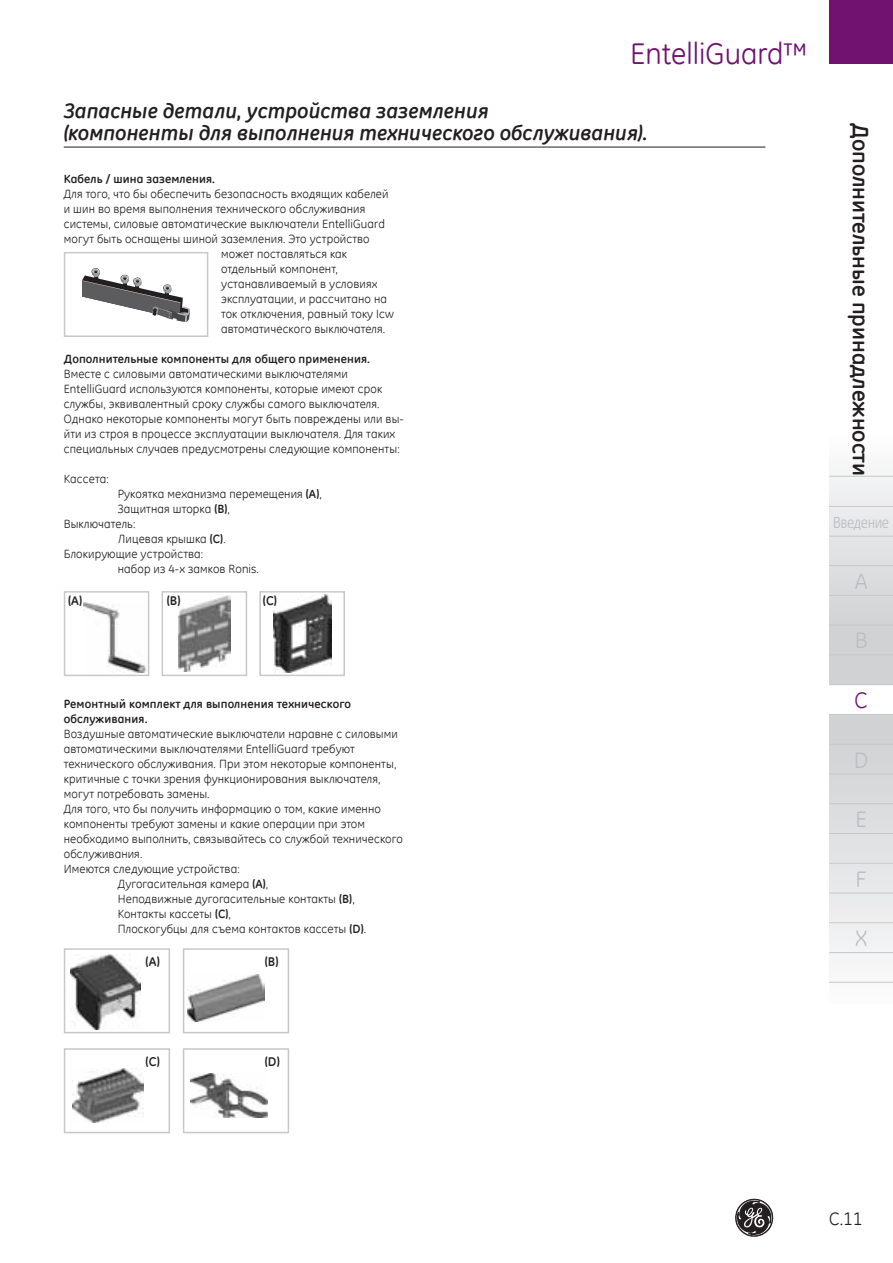
<style>
.page{position:relative;width:893px;height:1263px;background:#fff}
.page>*{position:absolute;margin:0;border:0;box-sizing:border-box;transform-origin:0 0}
.t1{font:30px "GE Inspira";color:#711271}
.t2{font:700 22.5px "GE Inspira";color:#231f20}
.t3{font:22.5px "GE Inspira";color:#bcbdc0}
.t4{font:22.5px "GE Inspira";color:#711271}
.t5{font:italic 700 21px/22.5px "GE Inspira";color:#231f20}
.t6{font:18px "GE Inspira";color:#231f20}
.t7{font:16.5px "GE Inspira Cond Cyr";letter-spacing:-.03em;color:#bcbdc0}
.t8{font:700 12.75px "GE Inspira";color:#231f20}
.t9{font:12px/15px "GE Inspira";letter-spacing:.01em;color:#231f20}
.t10{font:700 12px/15px "GE Inspira";letter-spacing:.01em;color:#231f20}
.s1{font-weight:700}
</style>
<div class="page">
<div style="left:829px;top:714px;width:64px;height:289px;background:linear-gradient(to bottom,#cdced0,#fbfbfb)"></div>
<div style="left:829px;top:395px;width:64px;height:290px;background:linear-gradient(to bottom,#fff,#c9cacd)"></div>
<div style="left:829px;top:0;width:64px;height:64px;background:#711271"></div>
<hr style="left:829px;top:476px;width:64px;height:1px;background:#c7c8ca">
<hr style="left:829px;top:565px;width:64px;height:1px;background:#c7c8ca">
<hr style="left:829px;top:506px;width:64px;height:1px;background:#c7c8ca">
<hr style="left:829px;top:595px;width:64px;height:1px;background:#c7c8ca">
<hr style="left:829px;top:536px;width:64px;height:1px;background:#c7c8ca">
<hr style="left:829px;top:625px;width:64px;height:1px;background:#c7c8ca">
<hr style="left:829px;top:654px;width:64px;height:1px;background:#c7c8ca">
<hr style="left:829px;top:684px;width:64px;height:1px;background:#c7c8ca">
<hr style="left:829px;top:714px;width:64px;height:1px;background:#c7c8ca">
<hr style="left:829px;top:744px;width:64px;height:1px;background:#c7c8ca">
<hr style="left:829px;top:773px;width:64px;height:1px;background:#c7c8ca">
<hr style="left:829px;top:803px;width:64px;height:1px;background:#c7c8ca">
<hr style="left:829px;top:833px;width:64px;height:1px;background:#c7c8ca">
<hr style="left:829px;top:863px;width:64px;height:1px;background:#c7c8ca">
<hr style="left:829px;top:893px;width:64px;height:1px;background:#c7c8ca">
<hr style="left:829px;top:922px;width:64px;height:1px;background:#c7c8ca">
<hr style="left:829px;top:952px;width:64px;height:1px;background:#c7c8ca">
<hr style="left:829px;top:982px;width:64px;height:1px;background:#c7c8ca">
<svg style="left:735px;top:1198px;width:39px;height:39px"></svg>
<svg style="left:82px;top:268px;width:109px;height:54px"></svg>
<div style="left:64px;top:252px;width:144px;height:85px;border:2px solid #c7c8ca"></div>
<img style="left:84px;top:603px;width:62px;height:69px">
<div style="left:64px;top:591px;width:85px;height:85px;border:2px solid #c7c8ca"></div>
<img style="left:71px;top:955px;width:70px;height:74px">
<div style="left:64px;top:948px;width:106px;height:85px;border:2px solid #c7c8ca"></div>
<img style="left:73px;top:1068px;width:70px;height:54px">
<div style="left:64px;top:1048px;width:106px;height:85px;border:2px solid #c7c8ca"></div>
<img style="left:187px;top:975px;width:77px;height:47px">
<div style="left:183px;top:948px;width:106px;height:85px;border:2px solid #c7c8ca"></div>
<img style="left:190px;top:1073px;width:77px;height:44px">
<div style="left:183px;top:1048px;width:106px;height:85px;border:2px solid #c7c8ca"></div>
<img style="left:179px;top:596px;width:51px;height:75px">
<div style="left:162px;top:591px;width:85px;height:85px;border:2px solid #c7c8ca"></div>
<img style="left:273px;top:594px;width:58px;height:79px">
<div style="left:259px;top:591px;width:86px;height:85px;border:2px solid #c7c8ca"></div>
<hr style="left:64px;top:147px;width:701px;height:1px;background:#231f20">
<h1 class="t1" style="left:630px;top:34px;width:179px">EntelliGuard™</h1>
<h3 class="t5" style="left:64px;top:99px;width:585px">Запасные детали, устройства заземления<br>(компоненты для выполнения технического обслуживания).</h3>
<p class="t10" style="left:64px;top:171px;width:153px">Кабель / шина заземления.</p>
<p class="t9" style="left:64px;top:186px;width:326px">Для того, что бы обеспечить безопасность входящих кабелей</p>
<p class="t9" style="left:64px;top:201px;width:303px">и шин во время выполнения технического обслуживания</p>
<p class="t9" style="left:64px;top:216px;width:323px">системы, силовые автоматические выключатели EntelliGuard</p>
<p class="t9" style="left:64px;top:231px;width:307px">могут быть оснащены шиной заземления. Это устройство</p>
<p class="t9" style="left:221px;top:246px;width:128px">может поставляться как</p>
<p class="t9" style="left:221px;top:261px;width:118px">отдельный компонент,</p>
<p class="t9" style="left:221px;top:276px;width:158px">устанавливаемый в условиях</p>
<p class="t9" style="left:221px;top:291px;width:167px">эксплуатации, и рассчитано на</p>
<p class="t9" style="left:221px;top:306px;width:174px">ток отключения, равный току Icw</p>
<p class="t9" style="left:221px;top:321px;width:166px">автоматического выключателя.</p>
<p class="t10" style="left:64px;top:351px;width:308px">Дополнительные компоненты для общего применения.</p>
<p class="t9" style="left:64px;top:366px;width:342px">Вместе с силовыми автоматическими выключателями EntelliGuard используются компоненты, которые имеют срок службы, эквивалентный сроку службы самого выключателя.<br>Однако некоторые компоненты могут быть повреждены или вы&shy;йти из строя в процессе эксплуатации выключателя. Для таких специальных случаев предусмотрены следующие компоненты:</p>
<p class="t9" style="left:64px;top:471px;width:47px">Кассета:</p>
<p class="t9" style="left:118px;top:486px;width:205px">Рукоятка механизма перемещения <span class="s1">(А)</span>,</p>
<p class="t9" style="left:118px;top:501px;width:114px">Защитная шторка <span class="s1">(В)</span>,</p>
<p class="t9" style="left:64px;top:516px;width:73px">Выключатель:</p>
<p class="t9" style="left:118px;top:531px;width:109px">Лицевая крышка <span class="s1">(С)</span>.</p>
<p class="t9" style="left:64px;top:546px;width:141px">Блокирующие устройства:</p>
<p class="t9" style="left:118px;top:561px;width:143px">набор из 4-х замков Ronis.</p>
<p class="t8" style="left:68px;top:592px;width:16px">(A)</p>
<p class="t8" style="left:167px;top:592px;width:15px">(B)</p>
<p class="t8" style="left:263px;top:592px;width:16px">(C)</p>
<p class="t10" style="left:64px;top:696px;width:289px">Ремонтный комплект для выполнения технического обслуживания.</p>
<p class="t9" style="left:64px;top:726px;width:336px">Воздушные автоматические выключатели наравне с силовыми</p>
<p class="t9" style="left:64px;top:741px;width:293px">автоматическими выключателями EntelliGuard требуют</p>
<p class="t9" style="left:64px;top:756px;width:334px">технического обслуживания. При этом некоторые компоненты,</p>
<p class="t9" style="left:64px;top:771px;width:318px">критичные с точки зрения функционирования выключателя,</p>
<p class="t9" style="left:64px;top:786px;width:147px">могут потребовать замены.</p>
<p class="t9" style="left:64px;top:801px;width:319px">Для того, что бы получить информацию о том, какие именно</p>
<p class="t9" style="left:64px;top:816px;width:303px">компоненты требуют замены и какие операции при этом</p>
<p class="t9" style="left:64px;top:831px;width:341px">необходимо выполнить, связывайтесь со службой технического</p>
<p class="t9" style="left:64px;top:846px;width:80px">обслуживания.</p>
<p class="t9" style="left:64px;top:861px;width:177px">Имеются следующие устройства:</p>
<p class="t9" style="left:118px;top:876px;width:152px">Дугогасительная камера <span class="s1">(А)</span>,</p>
<p class="t9" style="left:118px;top:891px;width:238px">Неподвижные дугогасительные контакты <span class="s1">(В)</span>,</p>
<p class="t9" style="left:118px;top:906px;width:115px">Контакты кассеты <span class="s1">(С)</span>,</p>
<p class="t9" style="left:118px;top:921px;width:250px">Плоскогубцы для съема контактов кассеты <span class="s1">(D)</span>.</p>
<p class="t8" style="left:146px;top:953px;width:16px">(A)</p>
<p class="t8" style="left:265px;top:953px;width:15px">(B)</p>
<h2 class="t2" style="left:875px;top:123px;width:355px;rotate:90deg">Дополнительные принадлежности</h2>
<h3 class="t7" style="left:833px;top:512px;width:58px">Введение</h3>
<h2 class="t3" style="left:855px;top:567px;width:14px">A</h2>
<h2 class="t3" style="left:855px;top:626px;width:14px">B</h2>
<h2 class="t4" style="left:854px;top:686px;width:15px">C</h2>
<h2 class="t3" style="left:854px;top:745px;width:16px">D</h2>
<h2 class="t3" style="left:855px;top:805px;width:13px">E</h2>
<h2 class="t3" style="left:855px;top:864px;width:13px">F</h2>
<h2 class="t3" style="left:855px;top:924px;width:14px">X</h2>
<p class="t8" style="left:146px;top:1053px;width:16px">(C)</p>
<p class="t8" style="left:265px;top:1053px;width:17px">(D)</p>
<h3 class="t6" style="left:829px;top:1207px;width:35px">C.11</h3>
</div>
